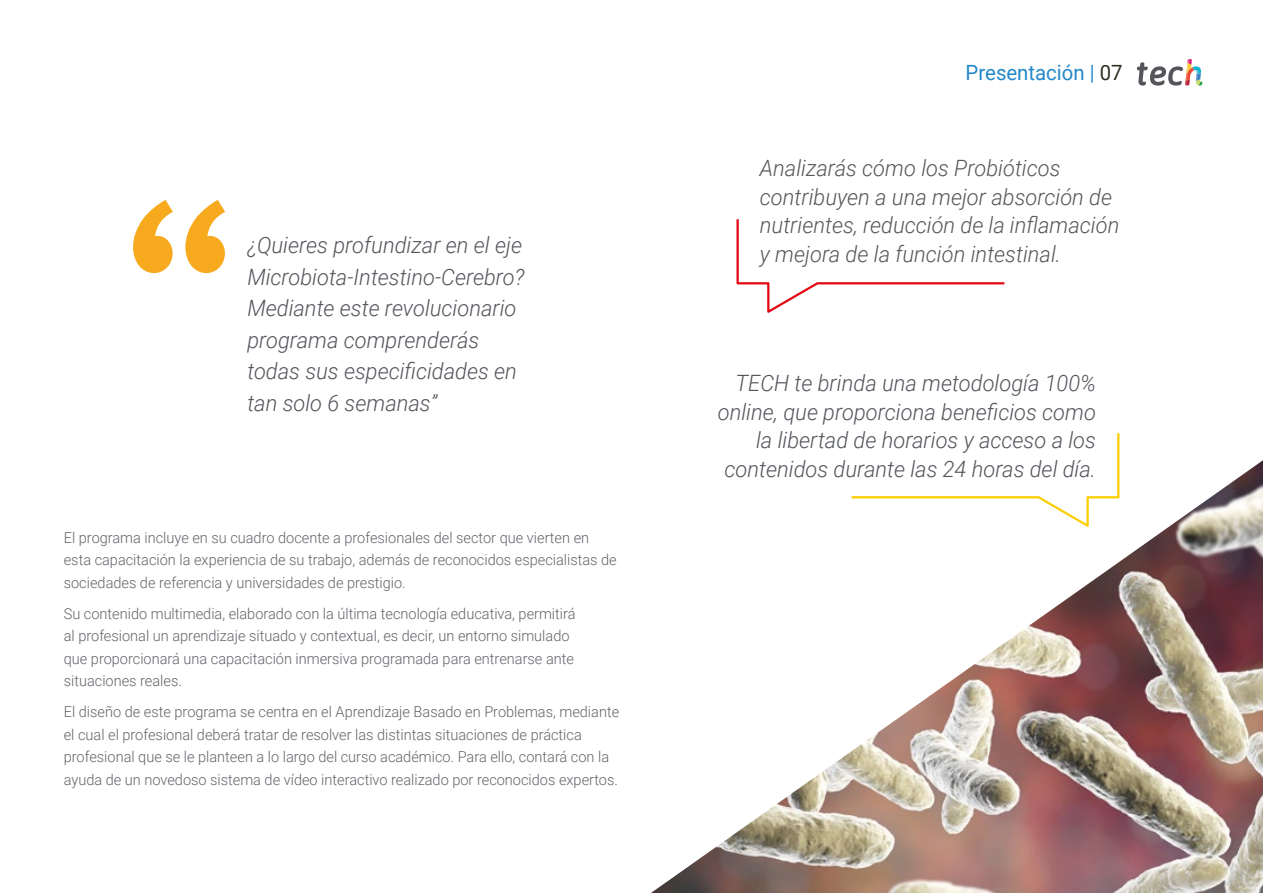
<style>
.page{position:relative;width:1263px;height:893px;background:#fff}
.page>*{position:absolute;margin:0;border:0;box-sizing:border-box;transform-origin:0 0}
.t1{font:italic 300 22.5px/31.5px "Roboto";color:#52555b;text-align:right}
.t2{font:italic 300 22.5px/28.5px "Roboto";color:#55575a}
.t3{font:21px "Roboto";color:#2488c9}
.t4{font:300 15px/22.5px "Roboto";color:#61646a}
.s1{color:#312e20}
</style>
<div class="page">
<img style="left:651px;top:460px;width:612px;height:433px">
<svg style="left:1137px;top:59px;width:65px;height:27px"></svg>
<svg style="left:849px;top:433px;width:271px;height:97px"></svg>
<svg style="left:133px;top:200px;width:92px;height:73px"></svg>
<svg style="left:736px;top:219px;width:269px;height:94px"></svg>
<h1 class="t1" style="left:247px;top:229px;width:279px;text-align:left">¿Quieres profundizar en el eje<br>Microbiota-Intestino-Cerebro?<br>Mediante este revolucionario programa comprenderás todas sus especificidades en tan solo 6 semanas”</h1>
<p class="t4" style="left:64px;top:526px;width:554px">El programa incluye en su cuadro docente a profesionales del sector que vierten en esta capacitación la experiencia de su trabajo, además de reconocidos especialistas de sociedades de referencia y universidades de prestigio.</p>
<p class="t4" style="left:64px;top:602px;width:513px">Su contenido multimedia, elaborado con la última tecnología educativa, permitirá al profesional un aprendizaje situado y contextual, es decir, un entorno simulado que proporcionará una capacitación inmersiva programada para entrenarse ante situaciones reales.</p>
<p class="t4" style="left:64px;top:700px;width:557px">El diseño de este programa se centra en el Aprendizaje Basado en Problemas, mediante el cual el profesional deberá tratar de resolver las distintas situaciones de práctica profesional que se le planteen a lo largo del curso académico. Para ello, contará con la ayuda de un novedoso sistema de vídeo interactivo realizado por reconocidos expertos.</p>
<h2 class="t3" style="left:966px;top:57px;width:159px">Presentación | <span class="s1">07</span></h2>
<h1 class="t2" style="left:760px;top:153px;width:361px">Analizarás cómo los Probióticos contribuyen a una mejor absorción de nutrientes, reducción de la inflamación y mejora de la función intestinal.</h1>
<h1 class="t1" style="left:718px;top:368px;width:380px;line-height:28.5px">TECH te brinda una metodología 100% online, que proporciona beneficios como la libertad de horarios y acceso a los contenidos durante las 24 horas del día.</h1>
</div>
